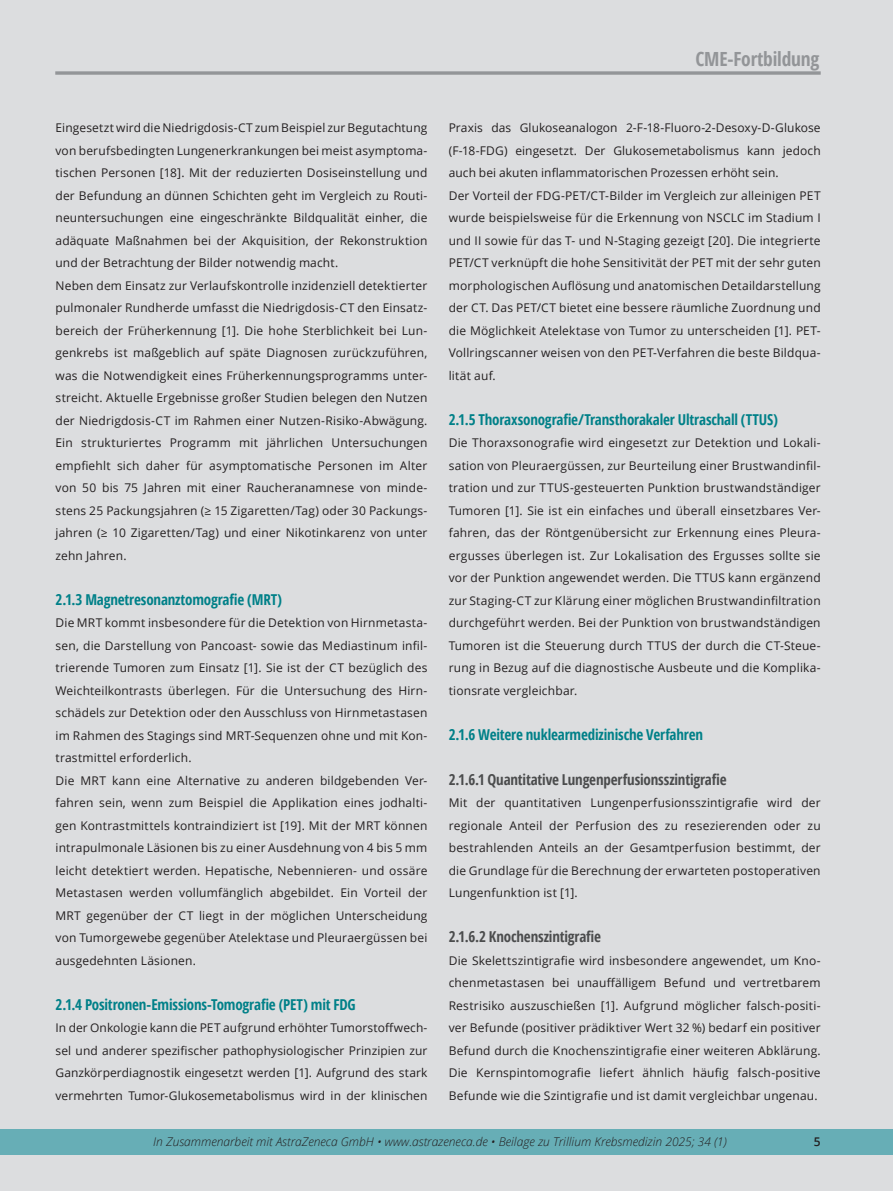
<style>
.page{position:relative;width:893px;height:1191px;background:#dcdddf}
.page>*{position:absolute;margin:0;border:0;box-sizing:border-box;transform-origin:0 0}
.t1{font:700 condensed 19.5px "Open Sans";letter-spacing:-.01em;color:#939598}
.t2{font:700 condensed 15px "Open Sans";letter-spacing:-.01em;color:#008088}
.t3{font:700 condensed 15px "Open Sans";letter-spacing:-.01em;color:#4b4c4d}
.t4{font:12px/22.5px "Open Sans";letter-spacing:.015em;color:#231f20;text-align:justify}
.t5{font:italic 300 12px "Open Sans";color:#231f20}
.t6{font:600 12px "Open Sans";color:#231f20}
</style>
<div class="page">
<div style="left:0;top:1129px;width:893px;height:26px;background:#67aeb6"></div>
<svg style="left:55px;top:71px;width:766px;height:4px;background:#9ea0a2"></svg>
<h1 class="t1" style="left:695px;top:45px;width:125px">CME-Fortbildung</h1>
<h1 class="t1" style="left:724px;top:45px;width:99px">Schwerpunkt</h1>
<p class="t4" style="left:56px;top:116px;width:373px;text-align:left">Eingesetzt wird die Niedrigdosis-CT zum Beispiel zur Begutachtung von berufsbedingten Lungenerkrankungen bei meist asymptoma&shy;tischen Personen [18]. Mit der reduzierten Dosiseinstellung und der Befundung an dünnen Schichten geht im Vergleich zu Routi&shy;neuntersuchungen eine eingeschränkte Bildqualität einher, die adäquate Maßnahmen bei der Akquisition, der Rekonstruktion und der Betrachtung der Bilder notwendig macht.<br>Neben dem Einsatz zur Verlaufskontrolle inzidenziell detektierter pulmonaler Rundherde umfasst die Niedrigdosis-CT den Einsatz&shy;bereich der Früherkennung [1]. Die hohe Sterblichkeit bei Lun&shy;genkrebs ist maßgeblich auf späte Diagnosen zurückzuführen, was die Notwendigkeit eines Früherkennungsprogramms unter&shy;streicht. Aktuelle Ergebnisse großer Studien belegen den Nutzen der Niedrigdosis-CT im Rahmen einer Nutzen-Risiko-Abwägung.<br>Ein strukturiertes Programm mit jährlichen Untersuchungen empfiehlt sich daher für asymptomatische Personen im Alter von 50 bis 75 Jahren mit einer Raucheranamnese von minde&shy;stens 25 Packungsjahren (≥ 15 Zigaretten/Tag) oder 30 Packungs&shy;jahren (≥ 10 Zigaretten/Tag) und einer Nikotinkarenz von unter zehn Jahren.</p>
<p class="t2" style="left:56px;top:589px;width:228px">2.1.3 Magnetresonanztomografie (MRT)</p>
<p class="t4" style="left:56px;top:611px;width:373px;text-align:left">Die MRT kommt insbesondere für die Detektion von Hirnmetasta&shy;sen, die Darstellung von Pancoast- sowie das Mediastinum infil&shy;trierende Tumoren zum Einsatz [1]. Sie ist der CT bezüglich des Weichteilkontrasts überlegen. Für die Untersuchung des Hirn&shy;schädels zur Detektion oder den Ausschluss von Hirnmetastasen im Rahmen des Stagings sind MRT-Sequenzen ohne und mit Kon&shy;trastmittel erforderlich.<br>Die MRT kann eine Alternative zu anderen bildgebenden Ver&shy;fahren sein, wenn zum Beispiel die Applikation eines jodhalti&shy;gen Kontrastmittels kontraindiziert ist [19]. Mit der MRT können intrapulmonale Läsionen bis zu einer Ausdehnung von 4 bis 5 mm leicht detektiert werden. Hepatische, Nebennieren- und ossäre Metastasen werden vollumfänglich abgebildet. Ein Vorteil der MRT gegenüber der CT liegt in der möglichen Unterscheidung von Tumorgewebe gegenüber Atelektase und Pleuraergüssen bei ausgedehnten Läsionen.</p>
<p class="t2" style="left:56px;top:994px;width:302px">2.1.4 Positronen-Emissions-Tomografie (PET) mit FDG</p>
<p class="t4" style="left:56px;top:1016px;width:373px">In der Onkologie kann die PET aufgrund erhöhter Tumorstoffwech&shy;sel und anderer spezifischer pathophysiologischer Prinzipien zur Ganzkörperdiagnostik eingesetzt werden [1]. Aufgrund des stark vermehrten Tumor-Glukosemetabolismus wird in der klinischen</p>
<p class="t4" style="left:449px;top:116px;width:373px;text-align:left">Praxis das Glukoseanalogon 2-F-18-Fluoro-2-Desoxy-D-Glukose (F-18-FDG) eingesetzt. Der Glukosemetabolismus kann jedoch auch bei akuten inflammatorischen Prozessen erhöht sein.<br>Der Vorteil der FDG-PET/CT-Bilder im Vergleich zur alleinigen PET wurde beispielsweise für die Erkennung von NSCLC im Stadium I und II sowie für das T- und N-Staging gezeigt [20]. Die integrierte PET/CT verknüpft die hohe Sensitivität der PET mit der sehr guten morphologischen Auflösung und anatomischen Detaildarstellung der CT. Das PET/CT bietet eine bessere räumliche Zuordnung und die Möglichkeit Atelektase von Tumor zu unterscheiden [1]. PET-Vollringscanner weisen von den PET-Verfahren die beste Bildqua&shy;lität auf.</p>
<p class="t2" style="left:449px;top:409px;width:331px">2.1.5 Thoraxsonografie/Transthorakaler Ultraschall (TTUS)</p>
<p class="t4" style="left:449px;top:431px;width:373px">Die Thoraxsonografie wird eingesetzt zur Detektion und Lokali&shy;sation von Pleuraergüssen, zur Beurteilung einer Brustwandinfil&shy;tration und zur TTUS-gesteuerten Punktion brustwandständiger Tumoren [1]. Sie ist ein einfaches und überall einsetzbares Ver&shy;fahren, das der Röntgenübersicht zur Erkennung eines Pleura&shy;ergusses überlegen ist. Zur Lokalisation des Ergusses sollte sie vor der Punktion angewendet werden. Die TTUS kann ergänzend zur Staging-CT zur Klärung einer möglichen Brustwandinfiltration durchgeführt werden. Bei der Punktion von brustwandständigen Tumoren ist die Steuerung durch TTUS der durch die CT-Steue&shy;rung in Bezug auf die diagnostische Ausbeute und die Komplika&shy;tionsrate vergleichbar.</p>
<p class="t2" style="left:449px;top:724px;width:256px">2.1.6 Weitere nuklearmedizinische Verfahren</p>
<p class="t3" style="left:449px;top:769px;width:279px">2.1.6.1 Quantitative Lungenperfusionsszintigrafie</p>
<p class="t4" style="left:449px;top:791px;width:373px">Mit der quantitativen Lungenperfusionsszintigrafie wird der regionale Anteil der Perfusion des zu resezierenden oder zu bestrahlenden Anteils an der Gesamtperfusion bestimmt, der die Grundlage für die Berechnung der erwarteten postoperativen Lungenfunktion ist [1].</p>
<p class="t3" style="left:449px;top:926px;width:154px">2.1.6.2 Knochenszintigrafie</p>
<p class="t4" style="left:449px;top:949px;width:373px">Die Skelettszintigrafie wird insbesondere angewendet, um Kno&shy;chenmetastasen bei unauffälligem Befund und vertretbarem Restrisiko auszuschießen [1]. Aufgrund möglicher falsch-positi&shy;ver Befunde (positiver prädiktiver Wert 32 %) bedarf ein positiver Befund durch die Knochenszintigrafie einer weiteren Abklärung.<br>Die Kernspintomografie liefert ähnlich häufig falsch-positive Befunde wie die Szintigrafie und ist damit vergleichbar ungenau.</p>
<p class="t6" style="left:814px;top:1133px;width:8px">5</p>
<p class="t5" style="left:153px;top:1133px;width:575px">In Zusammenarbeit mit AstraZeneca GmbH • www.astrazeneca.de • Beilage zu Trillium Krebsmedizin 2025; 34 (1)</p>
<p class="t6" style="left:814px;top:1142px;width:8px">5</p>
</div>
